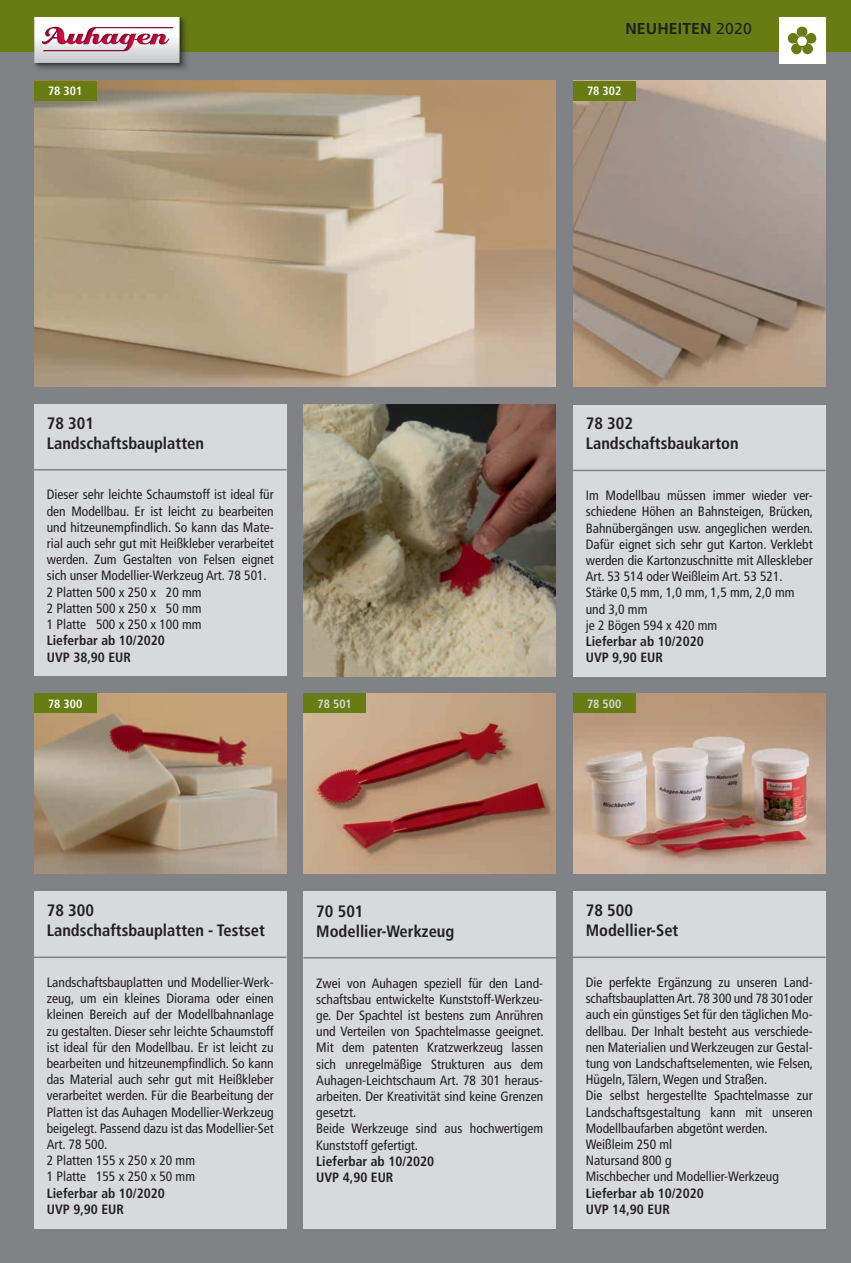
<style>
.page{position:relative;width:851px;height:1263px;background:#fff}
.page>*{position:absolute;margin:0;border:0;box-sizing:border-box;transform-origin:0 0}
.t1{font:700 condensed 16.5px/19.8px "Frutiger LT Com";color:#231f20}
.t2{font:700 15.75px "Frutiger LT Com";letter-spacing:.01em;color:#231f20}
.t3{font:condensed 13.5px/16.2px "Frutiger LT Com";color:#231f20}
.t4{font:700 condensed 13.5px/16.2px "Frutiger LT Com";color:#231f20}
.t5{font:700 condensed 12px "Frutiger LT Com";color:#fff}
.t6{font:700 condensed 12px "Frutiger LT Com";color:#d8d9db}
.s1{font-weight:400}
</style>
<div class="page">
<div style="left:0;top:51px;width:850px;height:1212px;background:#808285"></div>
<div style="left:0;top:0;width:850px;height:51px;background:#697c13"></div>
<div style="left:34px;top:17px;width:158px;height:58px;background:#231f20;opacity:.37"></div>
<img style="left:34px;top:17px;width:152px;height:52px">
<svg style="left:34px;top:17px;width:145px;height:46px;background:#ddc3cb"></svg>
<div style="left:778px;top:17px;width:47px;height:47px;background:#fff"></div>
<svg style="left:787px;top:27px;width:29px;height:27px"></svg>
<img style="left:303px;top:404px;width:253px;height:272px">
<img style="left:303px;top:693px;width:253px;height:181px">
<img style="left:573px;top:693px;width:252px;height:180px">
<div style="left:573px;top:693px;width:62px;height:20px;background:#697c13"></div>
<img style="left:34px;top:81px;width:522px;height:306px">
<div style="left:34px;top:81px;width:62px;height:20px;background:#697c13"></div>
<img style="left:573px;top:81px;width:252px;height:306px">
<div style="left:573px;top:81px;width:62px;height:20px;background:#697c13"></div>
<div style="left:303px;top:693px;width:63px;height:20px;background:#697c13"></div>
<img style="left:34px;top:693px;width:252px;height:180px">
<div style="left:34px;top:693px;width:62px;height:20px;background:#697c13"></div>
<div style="left:34px;top:892px;width:252px;height:337px;background:#d8d9db"></div>
<hr style="left:34px;top:956px;width:252px;height:2px;background:#808285">
<div style="left:303px;top:891px;width:253px;height:338px;background:#d8d9db"></div>
<hr style="left:303px;top:957px;width:253px;height:1px;background:#808285">
<div style="left:34px;top:404px;width:252px;height:272px;background:#d8d9db"></div>
<hr style="left:34px;top:469px;width:252px;height:1px;background:#808285">
<div style="left:573px;top:405px;width:252px;height:272px;background:#d8d9db"></div>
<hr style="left:573px;top:470px;width:252px;height:1px;background:#808285">
<div style="left:573px;top:892px;width:252px;height:337px;background:#d8d9db"></div>
<hr style="left:573px;top:956px;width:252px;height:2px;background:#808285">
<p class="t2" style="left:625px;top:19px;width:128px">NEUHEITEN <span class="s1">2020</span></p>
<p class="t5" style="left:48px;top:84px;width:36px">78 301</p>
<p class="t5" style="left:587px;top:84px;width:36px">78 302</p>
<p class="t1" style="left:47px;top:413px;width:159px">78 301<br>Landschaftsbauplatten</p>
<p class="t3" style="left:47px;top:487px;width:228px">Dieser sehr leichte Schaumstoff ist ideal für den Modellbau. Er ist leicht zu bearbeiten und hitzeunempfindlich. So kann das Mate&shy;rial auch sehr gut mit Heißkleber verarbeitet werden. Zum Gestalten von Felsen eignet sich unser Modellier-Werkzeug Art. 78 501.<br>2 Platten 500 x 250 x 20 mm<br>2 Platten 500 x 250 x 50 mm<br>1 Platte 500 x 250 x 100 mm</p>
<p class="t4" style="left:47px;top:632px;width:119px">Lieferbar ab 10/2020<br>UVP 38,90 EUR</p>
<p class="t5" style="left:48px;top:696px;width:36px">78 300</p>
<p class="t6" style="left:317px;top:697px;width:36px">78 501</p>
<p class="t1" style="left:585px;top:414px;width:154px">78 302<br>Landschaftsbaukarton</p>
<p class="t3" style="left:585px;top:487px;width:229px">Im Modellbau müssen immer wieder ver&shy;schiedene Höhen an Bahnsteigen, Brücken, Bahnübergängen usw. angeglichen werden.<br>Dafür eignet sich sehr gut Karton. Verklebt werden die Kartonzuschnitte mit Alleskleber Art. 53 514 oder Weißleim Art. 53 521.<br>Stärke 0,5 mm, 1,0 mm, 1,5 mm, 2,0 mm und 3,0 mm<br>je 2 Bögen 594 x 420 mm</p>
<p class="t4" style="left:585px;top:633px;width:119px">Lieferbar ab 10/2020<br>UVP 9,90 EUR</p>
<p class="t6" style="left:587px;top:696px;width:36px">78 500</p>
<p class="t1" style="left:47px;top:901px;width:220px">78 300<br>Landschaftsbauplatten - Testset</p>
<p class="t3" style="left:47px;top:974px;width:228px">Landschaftsbauplatten und Modellier-Werk&shy;zeug, um ein kleines Diorama oder einen kleinen Bereich auf der Modellbahnanlage zu gestalten. Dieser sehr leichte Schaumstoff ist ideal für den Modellbau. Er ist leicht zu bearbeiten und hitzeunempfindlich. So kann das Material auch sehr gut mit Heißkleber verarbeitet werden. Für die Bearbeitung der Platten ist das Auhagen Modellier-Werkzeug beigelegt. Passend dazu ist das Modellier-Set Art. 78 500.<br>2 Platten 155 x 250 x 20 mm<br>1 Platte 155 x 250 x 50 mm</p>
<p class="t4" style="left:47px;top:1185px;width:119px">Lieferbar ab 10/2020<br>UVP 9,90 EUR</p>
<p class="t1" style="left:316px;top:901px;width:140px">70 501<br>Modellier-Werkzeug</p>
<p class="t3" style="left:316px;top:975px;width:229px">Zwei von Auhagen speziell für den Land&shy;schaftsbau entwickelte Kunststoff-Werkzeu&shy;ge. Der Spachtel ist bestens zum Anrühren und Verteilen von Spachtelmasse geeignet.<br>Mit dem patenten Kratzwerkzeug lassen sich unregelmäßige Strukturen aus dem Auhagen-Leichtschaum Art. 78 301 heraus&shy;arbeiten. Der Kreativität sind keine Grenzen gesetzt.<br>Beide Werkzeuge sind aus hochwertigem Kunststoff gefertigt.</p>
<p class="t4" style="left:316px;top:1153px;width:119px">Lieferbar ab 10/2020<br>UVP 4,90 EUR</p>
<p class="t1" style="left:585px;top:901px;width:94px">78 500<br>Modellier-Set</p>
<p class="t3" style="left:585px;top:974px;width:229px">Die perfekte Ergänzung zu unseren Land&shy;schaftsbauplatten Art. 78 300 und 78 301oder auch ein günstiges Set für den täglichen Mo&shy;dellbau. Der Inhalt besteht aus verschiede&shy;nen Materialien und Werkzeugen zur Gestal&shy;tung von Landschaftselementen, wie Felsen, Hügeln, Tälern, Wegen und Straßen.<br>Die selbst hergestellte Spachtelmasse zur Landschaftsgestaltung kann mit unseren Modellbaufarben abgetönt werden.<br>Weißleim 250 ml<br>Natursand 800 g<br>Mischbecher und Modellier-Werkzeug</p>
<p class="t4" style="left:585px;top:1185px;width:119px">Lieferbar ab 10/2020<br>UVP 14,90 EUR</p>
</div>
